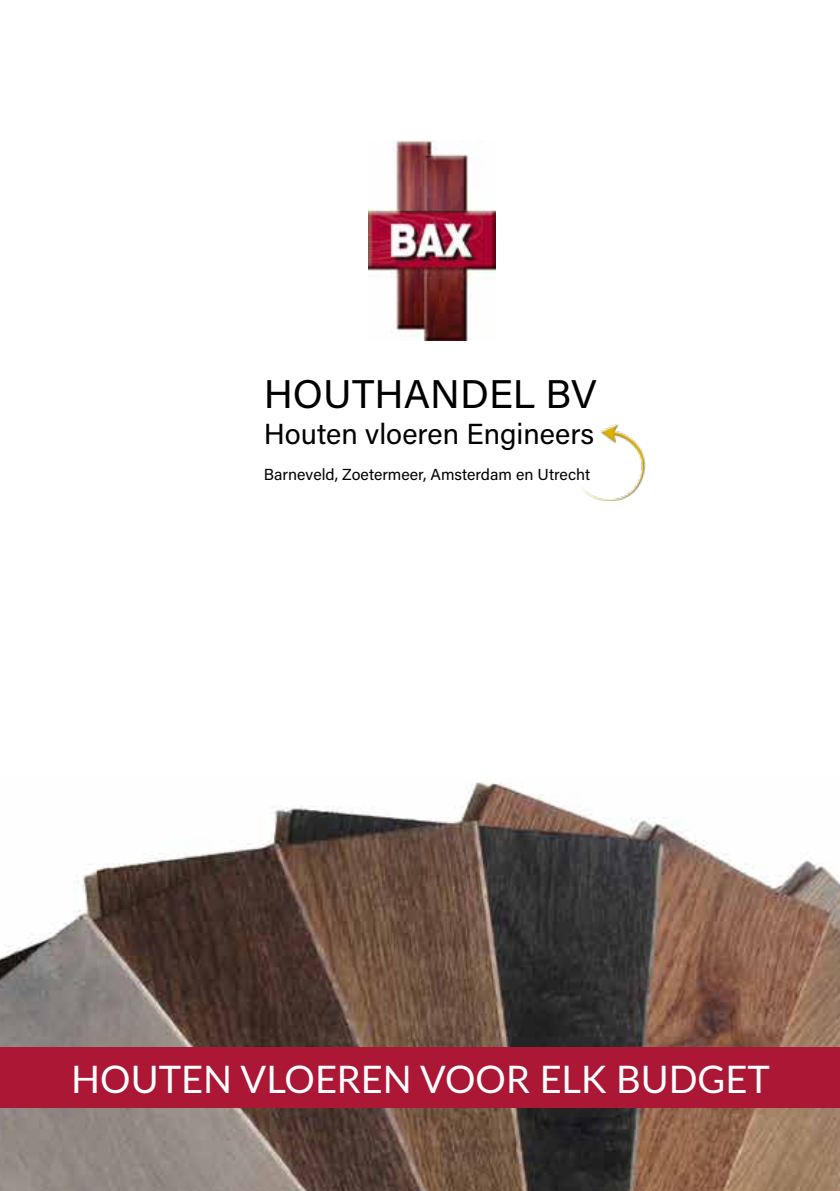
<style>
.page{position:relative;width:840px;height:1191px;background:#fff}
.page>*{position:absolute;margin:0;border:0;box-sizing:border-box;transform-origin:0 0}
.t1{font:40px "Acumin Pro";color:#000}
.t2{font:38px "Lato";color:#fff}
.t3{font:29px "Acumin Pro";color:#000}
.t4{font:16px "Acumin Pro";color:#000}
</style>
<div class="page">
<img style="left:0;top:782px;width:839px;height:409px">
<img style="left:368px;top:141px;width:127px;height:200px">
<div style="left:0;top:1047px;width:839px;height:60px;background:#ab1735"></div>
<img style="left:580px;top:423px;width:66px;height:77px">
<h1 class="t1" style="left:263px;top:366px;width:334px">HOUTHANDEL BV</h1>
<h3 class="t3" style="left:263px;top:413px;width:332px">Houten vloeren Engineers</h3>
<p class="t4" style="left:263px;top:463px;width:328px">Barneveld, Zoetermeer, Amsterdam en Utrecht</p>
<h2 class="t2" style="left:71px;top:1051px;width:699px">HOUTEN VLOEREN VOOR ELK BUDGET</h2>
</div>
